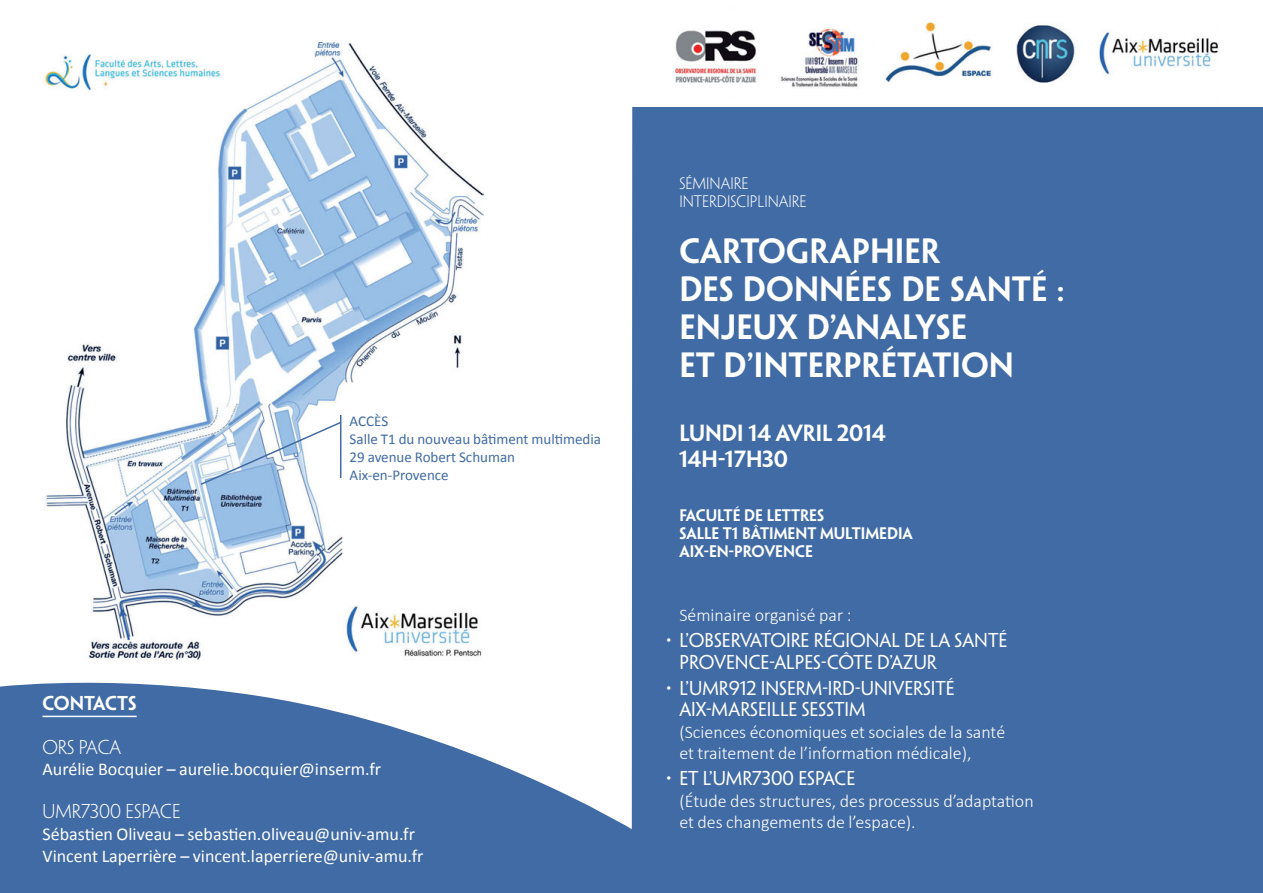
<style>
.page{position:relative;width:1263px;height:893px;background:#416ba4}
.page>*{position:absolute;margin:0;border:0;box-sizing:border-box;transform-origin:0 0}
.t1{font:600 31.5px/37.8px "Penumbra Sans Std";color:#fff}
.t2{font:600 21px/25.2px "Penumbra Sans Std";color:#fff}
.t3{font:300 18px/21.6px "Calibri";color:#fff}
.t4{font:18px/21.6px "Calibri";color:#fff}
.t5{font:18px/21.6px "Penumbra Sans Std";color:#fff}
.t6{font:300 18px "Penumbra Sans Std";color:#fff}
.t7{font:600 18px "Penumbra Sans Std";color:#fff}
.t8{font:15px/18px "Calibri";color:#416ba4}
.t9{font:600 15px/18px "Penumbra Sans Std";color:#fff}
.t10{font:300 15px/18px "Penumbra Sans Std";color:#fff}
</style>
<div class="page">
<svg style="left:0;top:0;width:632px;height:829px;fill:#fff"></svg>
<div style="left:631px;top:0;width:632px;height:106px;background:#fff"></div>
<img style="left:675px;top:22px;width:544px;height:67px">
<img style="left:43px;top:43px;width:440px;height:617px">
<hr style="left:43px;top:716px;width:94px;height:1px;background:#fff">
<svg style="left:199px;top:421px;width:143px;height:65px"></svg>
<hr style="left:340px;top:415px;width:1px;height:63px;background:#416ba4">
<p class="t8" style="left:350px;top:412px;width:253px">ACCÈS<br>Salle T1 du nouveau bâtiment multimedia<br>29 avenue Robert Schuman<br>Aix-en-Provence</p>
<p class="t7" style="left:43px;top:692px;width:96px">CONTACTS</p>
<p class="t6" style="left:43px;top:736px;width:80px">ORS PACA</p>
<p class="t4" style="left:43px;top:758px;width:340px">Aurélie Bocquier – aurelie.bocquier@inserm.fr</p>
<p class="t6" style="left:43px;top:801px;width:139px">UMR7300 ESPACE</p>
<p class="t4" style="left:43px;top:823px;width:383px">Sébastien Oliveau – sebastien.oliveau@univ-amu.fr<br>Vincent Laperrière – vincent.laperriere@univ-amu.fr</p>
<p class="t10" style="left:679px;top:175px;width:129px">SÉMINAIRE<br>INTERDISCIPLINAIRE</p>
<h1 class="t1" style="left:679px;top:232px;width:386px">CARTOGRAPHIER<br>DES DONNÉES DE SANTÉ :<br>ENJEUX D’ANALYSE<br>ET D’INTERPRÉTATION</h1>
<p class="t2" style="left:679px;top:421px;width:208px">LUNDI 14 AVRIL 2014<br>14H-17H30</p>
<p class="t9" style="left:679px;top:506px;width:235px">FACULTÉ DE LETTRES<br>SALLE T1 BÂTIMENT MULTIMEDIA<br>AIX-EN-PROVENCE</p>
<p class="t3" style="left:679px;top:604px;width:174px">Séminaire organisé par :</p>
<p class="t5" style="left:679px;top:630px;width:329px;text-indent:-13px">• L’OBSERVATOIRE RÉGIONAL DE LA SANTÉ<br>PROVENCE-ALPES-CÔTE D’AZUR</p>
<p class="t5" style="left:679px;top:677px;width:277px;text-indent:-13px">• L’UMR912 INSERM-IRD-UNIVERSITÉ<br>AIX-MARSEILLE SESSTIM</p>
<p class="t3" style="left:679px;top:720px;width:327px">(Sciences économiques et sociales de la santé et traitement de l’information médicale),</p>
<p class="t5" style="left:666px;top:768px;width:190px">• ET L’UMR7300 ESPACE</p>
<p class="t3" style="left:679px;top:789px;width:356px">(Étude des structures, des processus d’adaptation et des changements de l’espace).</p>
</div>
